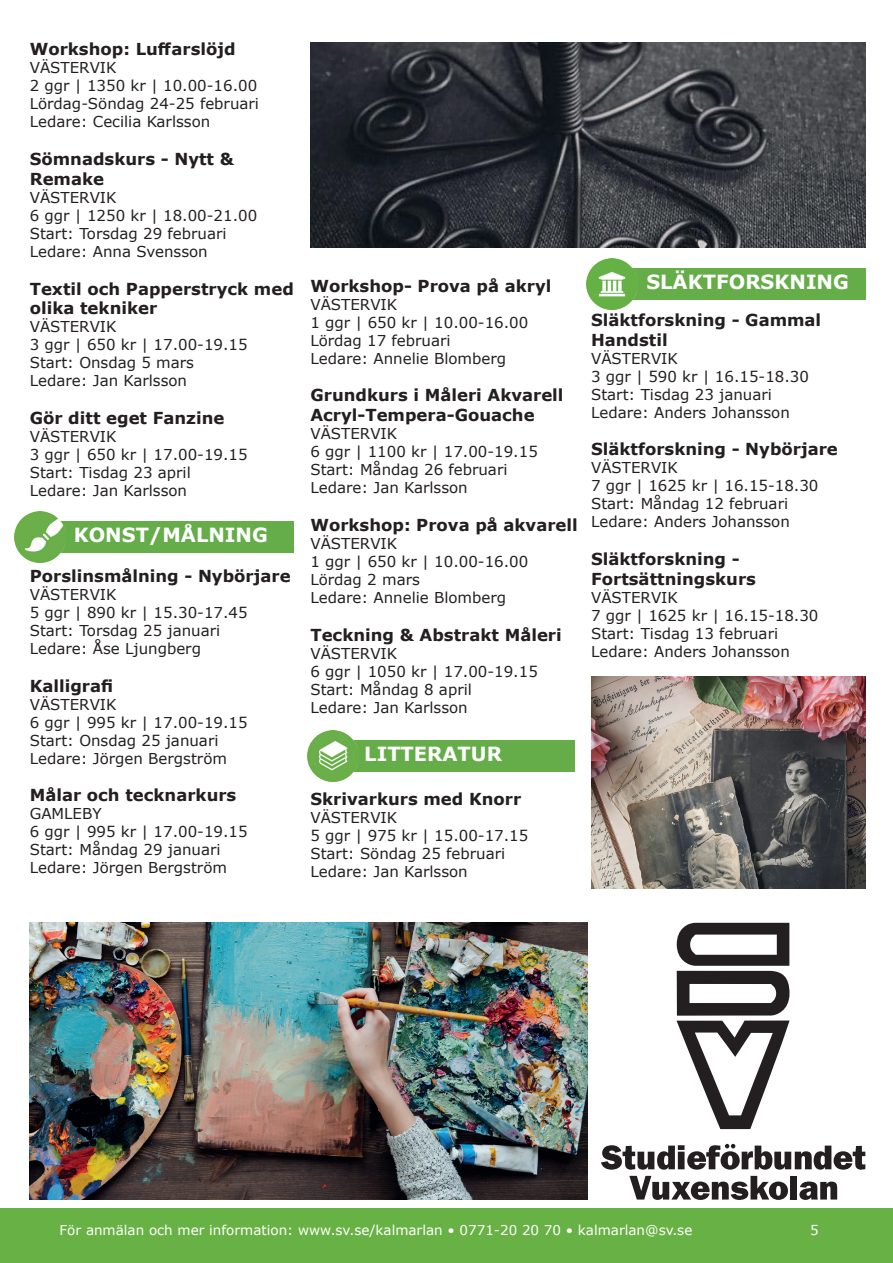
<style>
.page{position:relative;width:893px;height:1263px;background:#fff}
.page>*{position:absolute;margin:0;border:0;box-sizing:border-box;transform-origin:0 0}
.t1{font:700 19.5px "Verdana";color:#fff}
.t2{font:700 16.5px/19.8px "Verdana";color:#231f20}
.t3{font:15px/18px "Verdana";color:#231f20}
.t4{font:13.5px "Verdana";color:#fff}
</style>
<div class="page">
<div style="left:0;top:1209px;width:893px;height:54px;background:#68b144"></div>
<div style="left:40px;top:521px;width:253px;height:32px;background:#65ad48"></div>
<img style="left:15px;top:511px;width:51px;height:51px">
<img style="left:310px;top:43px;width:555px;height:204px">
<div style="left:321px;top:740px;width:253px;height:32px;background:#65ad48"></div>
<img style="left:307px;top:730px;width:51px;height:51px">
<div style="left:612px;top:268px;width:253px;height:32px;background:#65ad48"></div>
<img style="left:587px;top:258px;width:51px;height:51px">
<img style="left:591px;top:676px;width:274px;height:213px">
<img style="left:30px;top:923px;width:558px;height:277px">
<svg style="left:676px;top:923px;width:114px;height:206px"></svg>
<svg style="left:601px;top:1144px;width:264px;height:26px"></svg>
<svg style="left:629px;top:1176px;width:159px;height:24px"></svg>
<div style="left:790px;top:1176px;width:7px;height:23px;background:#231f20"></div>
<svg style="left:799px;top:1181px;width:38px;height:19px"></svg>
<p class="t2" style="left:30px;top:39px;width:207px">Workshop: Luffarslöjd</p>
<p class="t3" style="left:30px;top:59px;width:231px">VÄSTERVIK<br>2 ggr | 1350 kr | 10.00-16.00<br>Lördag-Söndag 24-25 februari<br>Ledare: Cecilia Karlsson</p>
<p class="t2" style="left:30px;top:149px;width:206px">Sömnadskurs - Nytt &amp;<br>Remake</p>
<p class="t3" style="left:30px;top:188px;width:229px">VÄSTERVIK<br>6 ggr | 1250 kr | 18.00-21.00<br>Start: Torsdag 29 februari<br>Ledare: Anna Svensson</p>
<p class="t2" style="left:30px;top:278px;width:266px">Textil och Papperstryck med olika tekniker</p>
<p class="t3" style="left:30px;top:318px;width:219px">VÄSTERVIK<br>3 ggr | 650 kr | 17.00-19.15<br>Start: Onsdag 5 mars<br>Ledare: Jan Karlsson</p>
<p class="t2" style="left:30px;top:408px;width:196px">Gör ditt eget Fanzine</p>
<p class="t3" style="left:30px;top:428px;width:219px">VÄSTERVIK<br>3 ggr | 650 kr | 17.00-19.15<br>Start: Tisdag 23 april<br>Ledare: Jan Karlsson</p>
<h1 class="t1" style="left:74px;top:521px;width:196px">KONST/MÅLNING</h1>
<p class="t2" style="left:30px;top:565px;width:262px">Porslinsmålning - Nybörjare</p>
<p class="t3" style="left:30px;top:585px;width:219px">VÄSTERVIK<br>5 ggr | 890 kr | 15.30-17.45<br>Start: Torsdag 25 januari<br>Ledare: Åse Ljungberg</p>
<p class="t2" style="left:30px;top:675px;width:85px">Kalligrafi</p>
<p class="t3" style="left:30px;top:695px;width:219px">VÄSTERVIK<br>6 ggr | 995 kr | 17.00-19.15<br>Start: Onsdag 25 januari<br>Ledare: Jörgen Bergström</p>
<p class="t2" style="left:30px;top:785px;width:208px">Målar och tecknarkurs</p>
<p class="t3" style="left:30px;top:805px;width:219px">GAMLEBY<br>6 ggr | 995 kr | 17.00-19.15<br>Start: Måndag 29 januari<br>Ledare: Jörgen Bergström</p>
<p class="t2" style="left:310px;top:275px;width:243px">Workshop- Prova på akryl</p>
<p class="t3" style="left:310px;top:295px;width:219px">VÄSTERVIK<br>1 ggr | 650 kr | 10.00-16.00<br>Lördag 17 februari<br>Ledare: Annelie Blomberg</p>
<p class="t2" style="left:310px;top:385px;width:255px">Grundkurs i Måleri Akvarell<br>Acryl-Tempera-Gouache</p>
<p class="t3" style="left:310px;top:425px;width:229px">VÄSTERVIK<br>6 ggr | 1100 kr | 17.00-19.15<br>Start: Måndag 26 februari<br>Ledare: Jan Karlsson</p>
<p class="t2" style="left:310px;top:515px;width:269px">Workshop: Prova på akvarell</p>
<p class="t3" style="left:310px;top:534px;width:219px">VÄSTERVIK<br>1 ggr | 650 kr | 10.00-16.00<br>Lördag 2 mars<br>Ledare: Annelie Blomberg</p>
<p class="t2" style="left:310px;top:625px;width:253px">Teckning &amp; Abstrakt Måleri</p>
<p class="t3" style="left:310px;top:644px;width:229px">VÄSTERVIK<br>6 ggr | 1050 kr | 17.00-19.15<br>Start: Måndag 8 april<br>Ledare: Jan Karlsson</p>
<h1 class="t1" style="left:364px;top:740px;width:139px">LITTERATUR</h1>
<p class="t2" style="left:310px;top:788px;width:212px">Skrivarkurs med Knorr</p>
<p class="t3" style="left:310px;top:808px;width:219px">VÄSTERVIK<br>5 ggr | 975 kr | 15.00-17.15<br>Start: Söndag 25 februari<br>Ledare: Jan Karlsson</p>
<h1 class="t1" style="left:646px;top:268px;width:204px">SLÄKTFORSKNING</h1>
<p class="t2" style="left:591px;top:310px;width:232px">Släktforskning - Gammal<br>Handstil</p>
<p class="t3" style="left:591px;top:349px;width:219px">VÄSTERVIK<br>3 ggr | 590 kr | 16.15-18.30<br>Start: Tisdag 23 januari<br>Ledare: Anders Johansson</p>
<p class="t2" style="left:591px;top:439px;width:248px">Släktforskning - Nybörjare</p>
<p class="t3" style="left:591px;top:459px;width:229px">VÄSTERVIK<br>7 ggr | 1625 kr | 16.15-18.30<br>Start: Måndag 12 februari<br>Ledare: Anders Johansson</p>
<p class="t2" style="left:591px;top:549px;width:166px">Släktforskning -<br>Fortsättningskurs</p>
<p class="t3" style="left:591px;top:588px;width:229px">VÄSTERVIK<br>7 ggr | 1625 kr | 16.15-18.30<br>Start: Tisdag 13 februari<br>Ledare: Anders Johansson</p>
<p class="t4" style="left:60px;top:1221px;width:634px">För anmälan och mer information: www.sv.se/kalmarlan • 0771-20 20 70 • kalmarlan@sv.se</p>
<p class="t4" style="left:810px;top:1221px;width:10px">5</p>
</div>
